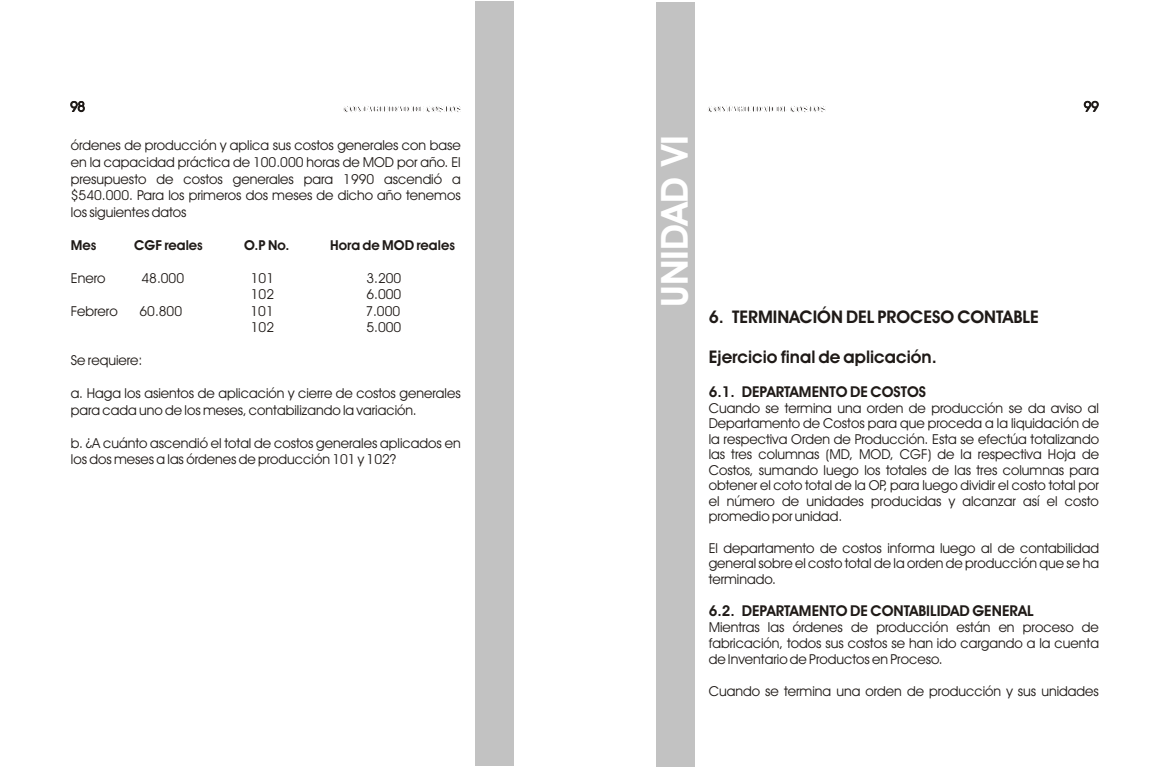
<style>
.page{position:relative;width:1170px;height:767px;background:#fff}
.page>*{position:absolute;margin:0;border:0;box-sizing:border-box;transform-origin:0 0}
.t1{font:700 37.5px "Avant Garde Bk BT";color:#fff}
.t2{font:700 17.5px "Avant Garde Bk BT";color:#1f1a17}
.t3{font:700 15px "Avant Garde Bk BT";color:#1f1a17}
.t4{font:13.75px/15.5px "Avant Garde Bk BT";color:#1f1a17;text-align:justify}
.t5{font:700 13.75px "Avant Garde Bk BT";color:#1f1a17}
.t6{font:8.75px "Belwe Bd BT";color:#1f1a17}
</style>
<div class="page">
<div style="left:475px;top:1px;width:39px;height:764px;background:#c2c2c2"></div>
<div style="left:656px;top:2px;width:38px;height:764px;background:#c2c2c2"></div>
<p class="t4" style="left:70px;top:100px;width:16px">98</p>
<p class="t6" style="left:344px;top:105px;width:119px">CONTABILIDAD DE COSTOS</p>
<p class="t6" style="left:708px;top:105px;width:119px">CONTABILIDAD DE COSTOS</p>
<p class="t4" style="left:1084px;top:100px;width:17px">99</p>
<p class="t4" style="left:71px;top:138px;width:391px;line-height:16.8px">órdenes de producción y aplica sus costos generales con base en la capacidad práctica de 100.000 horas de MOD por año. El presupuesto de costos generales para 1990 ascendió a $540.000. Para los primeros dos meses de dicho año tenemos los siguientes datos</p>
<p class="t5" style="left:71px;top:239px;width:27px">Mes</p>
<p class="t5" style="left:134px;top:239px;width:70px">CGF reales</p>
<p class="t5" style="left:244px;top:239px;width:47px">O.P No.</p>
<p class="t5" style="left:330px;top:239px;width:126px">Hora de MOD reales</p>
<p class="t4" style="left:71px;top:271px;width:36px">Enero</p>
<p class="t4" style="left:141px;top:271px;width:44px">48.000</p>
<p class="t4" style="left:251px;top:271px;width:25px">101</p>
<p class="t4" style="left:366px;top:271px;width:36px">3.200</p>
<p class="t4" style="left:251px;top:288px;width:25px">102</p>
<p class="t4" style="left:366px;top:288px;width:36px">6.000</p>
<p class="t4" style="left:71px;top:304px;width:48px">Febrero</p>
<p class="t4" style="left:139px;top:304px;width:44px">60.800</p>
<p class="t4" style="left:250px;top:304px;width:25px">101</p>
<p class="t4" style="left:365px;top:304px;width:36px">7.000</p>
<p class="t4" style="left:251px;top:321px;width:25px">102</p>
<p class="t4" style="left:366px;top:321px;width:36px">5.000</p>
<p class="t4" style="left:71px;top:354px;width:73px">Se requiere:</p>
<p class="t4" style="left:71px;top:386px;width:391px;line-height:16.5px">a. Haga los asientos de aplicación y cierre de costos generales para cada uno de los meses, contabilizando la variación.</p>
<p class="t4" style="left:71px;top:436px;width:391px;line-height:16.5px">b. ¿A cuánto ascendió el total de costos generales aplicados en los dos meses a las órdenes de producción 101 y 102?</p>
<p class="t1" style="left:659px;top:307px;width:174px;rotate:-90deg">UNIDAD VI</p>
<p class="t2" style="left:709px;top:309px;width:332px">6. TERMINACIÓN DEL PROCESO CONTABLE</p>
<p class="t2" style="left:709px;top:349px;width:230px">Ejercicio final de aplicación.</p>
<p class="t3" style="left:709px;top:385px;width:219px">6.1. DEPARTAMENTO DE COSTOS</p>
<p class="t4" style="left:709px;top:401px;width:392px">Cuando se termina una orden de producción se da aviso al Departamento de Costos para que proceda a la liquidación de la respectiva Orden de Producción. Esta se efectúa totalizando las tres columnas (MD, MOD, CGF) de la respectiva Hoja de Costos, sumando luego los totales de las tres columnas para obtener el coto total de la OP, para luego dividir el costo total por el número de unidades producidas y alcanzar así el costo promedio por unidad.</p>
<p class="t4" style="left:709px;top:541px;width:392px">El departamento de costos informa luego al de contabilidad general sobre el costo total de la orden de producción que se ha terminado.</p>
<p class="t3" style="left:709px;top:604px;width:327px">6.2. DEPARTAMENTO DE CONTABILIDAD GENERAL</p>
<p class="t4" style="left:709px;top:620px;width:392px">Mientras las órdenes de producción están en proceso de fabricación, todos sus costos se han ido cargando a la cuenta de Inventario de Productos en Proceso.</p>
<p class="t4" style="left:709px;top:684px;width:392px">Cuando se termina una orden de producción y sus unidades</p>
</div>
